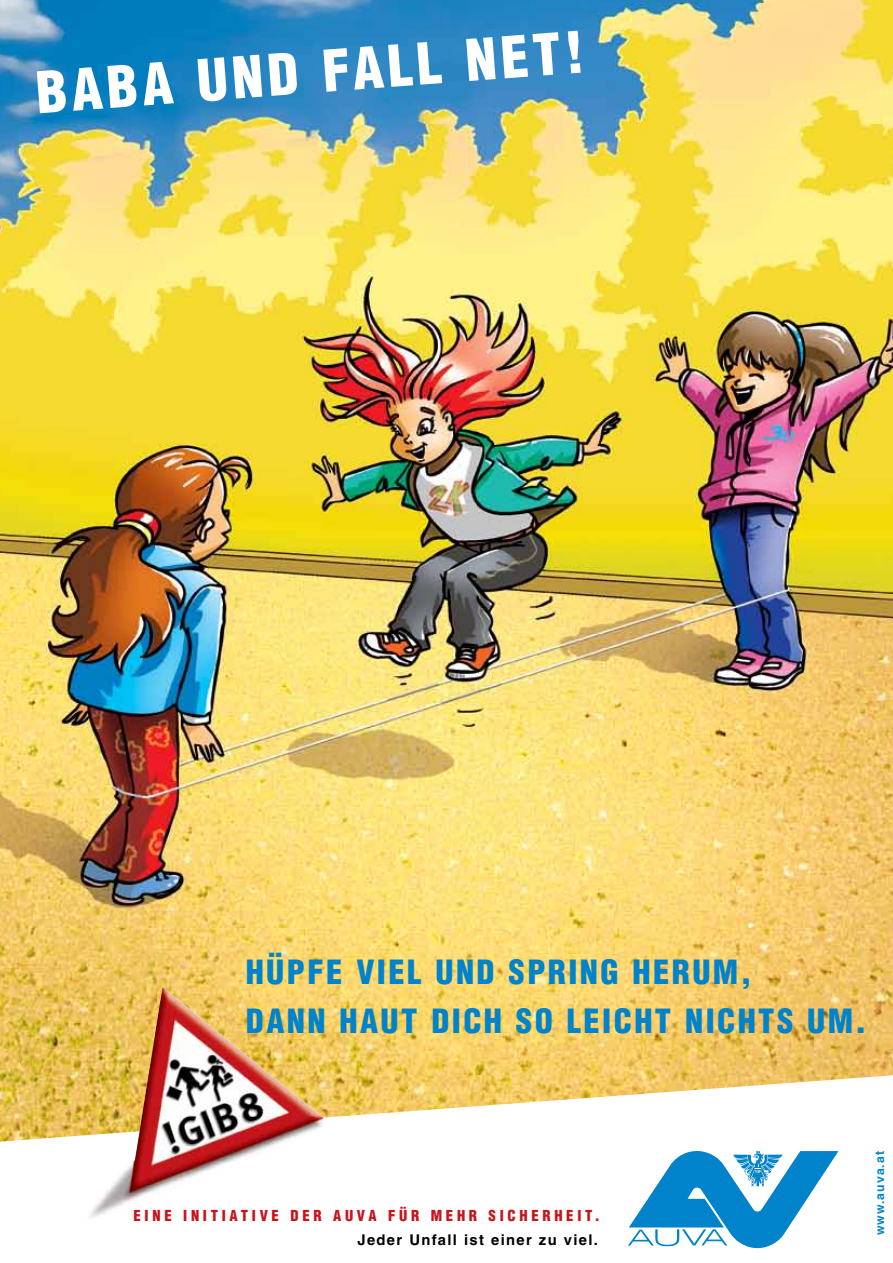
<style>
.page{position:relative;width:893px;height:1263px;background:#fff}
.page>*{position:absolute;margin:0;border:0;box-sizing:border-box;transform-origin:0 0}
.t1{font:900 condensed 56.1px "Helvetica";color:#fff}
.t2{font:900 condensed 32.55px/48.4px "Helvetica";letter-spacing:.075em;color:#0083ca}
.t3{font:900 condensed 14.85px "Helvetica";letter-spacing:.25em;color:#c4161c}
.t4{font:700 14.85px "Helvetica";letter-spacing:.09em;color:#000}
.t5{font:700 12.3px "Helvetica";color:#0083ca}
</style>
<div class="page">
<img style="left:0;top:0;width:893px;height:1075px">
<svg style="left:0;top:1075px;width:893px;height:174px"></svg>
<svg style="left:628px;top:1151px;width:210px;height:97px"></svg>
<img style="left:84px;top:987px;width:242px;height:235px">
<h1 class="t1" style="left:33px;top:56px;width:551px;rotate:-4deg">BABA UND FALL NET!</h1>
<p class="t2" style="left:246px;top:948px;width:622px">HÜPFE VIEL UND SPRING HERUM,<br>DANN HAUT DICH SO LEICHT NICHTS UM.</p>
<p class="t3" style="left:134px;top:1206px;width:468px">EINE INITIATIVE DER AUVA FÜR MEHR SICHERHEIT.</p>
<p class="t4" style="left:357px;top:1231px;width:242px">Jeder Unfall ist einer zu viel.</p>
<p class="t5" style="left:872px;top:1235px;width:86px;rotate:-90deg">www.auva.at</p>
</div>
